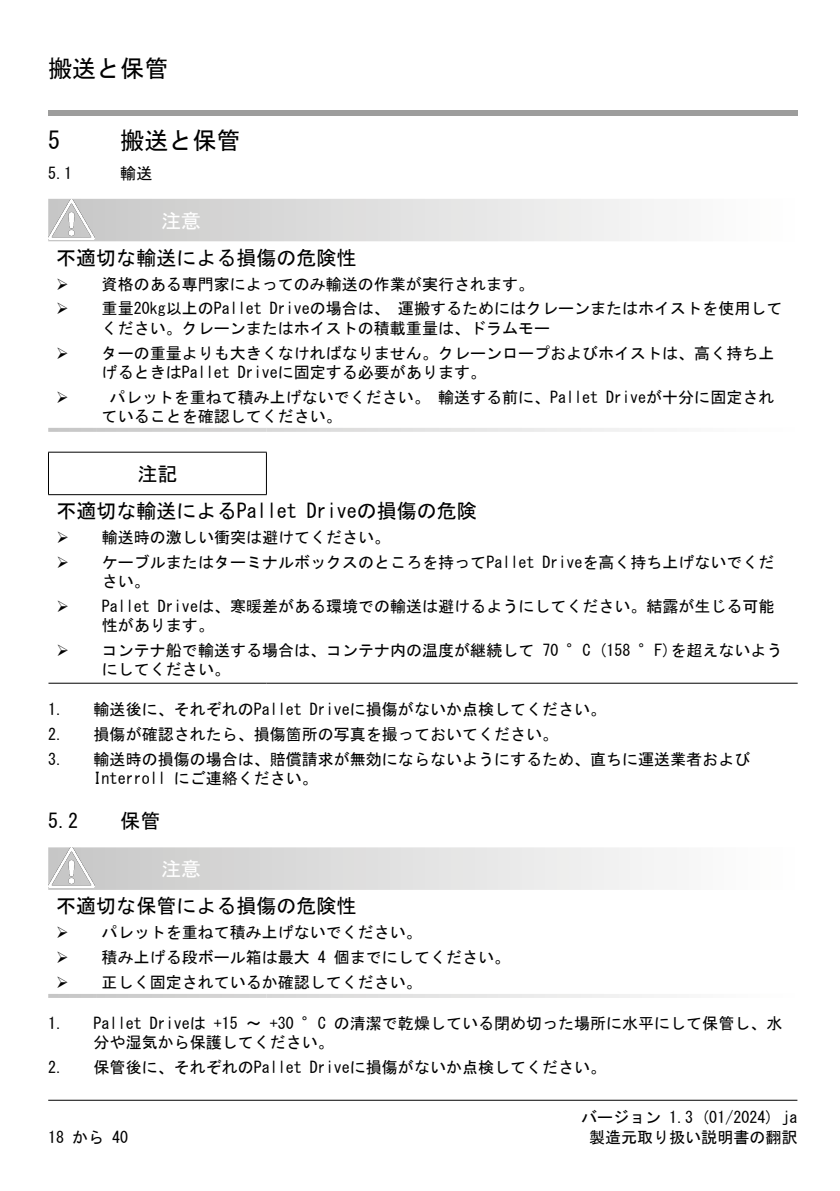
<style>
.page{position:relative;width:840px;height:1191px;background:#fff}
.page>*{position:absolute;margin:0;border:0;box-sizing:border-box;transform-origin:0 0}
.t1{font:24px "MS Gothic";color:#000}
.Standard_fett_Japan{font:20px "MS Gothic";color:#000}
.Signalwort{font:20px "MS Gothic";color:#fff}
.Signalwort_Gefahr{font:20px "MS Gothic";color:#000}
.t2{font:16px/19.2px "MS Gothic";color:#000}
</style>
<div class="page">
<div style="left:48px;top:111px;width:749px;height:5px;background:#9d9d9c"></div>
<hr style="left:48px;top:1100px;width:749px;height:1px;background:#000">
<svg style="left:48px;top:199px;width:606px;height:42px;background:#dfdfdf"></svg>
<hr style="left:48px;top:428px;width:48px;height:4px;background:#c8c8c8">
<hr style="left:96px;top:428px;width:170px;height:4px;background:#d3d3d2">
<svg style="left:266px;top:428px;width:388px;height:4px;fill:#e7e7e7"></svg>
<img style="left:48px;top:199px;width:46px;height:40px">
<hr style="left:48px;top:682px;width:218px;height:1px;background:#000">
<hr style="left:266px;top:682px;width:531px;height:1px;background:#000">
<hr style="left:48px;top:452px;width:218px;height:1px;background:#000">
<hr style="left:48px;top:452px;width:1px;height:42px;background:#000">
<hr style="left:266px;top:452px;width:1px;height:42px;background:#000">
<hr style="left:48px;top:494px;width:218px;height:1px;background:#000">
<svg style="left:48px;top:847px;width:606px;height:43px;background:#dfdfdf"></svg>
<hr style="left:48px;top:994px;width:48px;height:4px;background:#c8c8c8">
<hr style="left:96px;top:994px;width:170px;height:4px;background:#d2d2d1">
<svg style="left:266px;top:994px;width:388px;height:4px;fill:#e6e6e6"></svg>
<img style="left:48px;top:847px;width:46px;height:40px">
<h1 class="t1" style="left:48px;top:57px;width:121px">搬送と保管</h1>
<p class="t1" style="left:48px;top:128px;width:13px">5</p>
<p class="t1" style="left:120px;top:128px;width:121px">搬送と保管</p>
<p class="t2" style="left:48px;top:164px;width:25px">5.1</p>
<p class="t2" style="left:120px;top:164px;width:33px">輸送</p>
<p class="Signalwort" style="left:161px;top:210px;width:41px">注意</p>
<p class="Standard_fett_Japan" style="left:56px;top:247px;width:301px">不適切な輸送による損傷の危険性</p>
<p class="t2" style="left:102px;top:274px;width:433px">資格のある専門家によってのみ輸送の作業が実行されます。</p>
<p class="t2" style="left:102px;top:299px;width:681px">重量20kg以上のPallet Driveの場合は、 運搬するためにはクレーンまたはホイストを使用してください。クレーンまたはホイストの積載重量は、ドラムモー</p>
<p class="t2" style="left:102px;top:343px;width:673px">ターの重量よりも大きくなければなりません。クレーンロープおよびホイストは、高く持ち上げるときはPallet Driveに固定する必要があります。</p>
<p class="t2" style="left:102px;top:387px;width:673px;text-indent:8px">パレットを重ねて積み上げないでください。 輸送する前に、Pallet Driveが十分に固定されていることを確認してください。</p>
<p class="Signalwort_Gefahr" style="left:137px;top:464px;width:41px">注記</p>
<p class="Standard_fett_Japan" style="left:56px;top:501px;width:421px">不適切な輸送によるPallet Driveの損傷の危険</p>
<p class="t2" style="left:102px;top:527px;width:289px">輸送時の激しい衝突は避けてください。</p>
<p class="t2" style="left:102px;top:552px;width:673px">ケーブルまたはターミナルボックスのところを持ってPallet Driveを高く持ち上げないでください。</p>
<p class="t2" style="left:102px;top:596px;width:673px">Pallet Driveは、寒暖差がある環境での輸送は避けるようにしてください。結露が生じる可能性があります。</p>
<p class="t2" style="left:102px;top:640px;width:681px">コンテナ船で輸送する場合は、コンテナ内の温度が継続して 70 °C (158 °F)を超えないようにしてください。</p>
<p class="t2" style="left:48px;top:699px;width:559px">1. 輸送後に、それぞれのPallet Driveに損傷がないか点検してください。</p>
<p class="t2" style="left:48px;top:724px;width:511px">2. 損傷が確認されたら、損傷箇所の写真を撮っておいてください。</p>
<p class="t2" style="left:94px;top:749px;width:657px;text-indent:-45px">3. 輸送時の損傷の場合は、賠償請求が無効にならないようにするため、直ちに運送業者および<br>Interroll にご連絡ください。</p>
<p class="Standard_fett_Japan" style="left:48px;top:811px;width:31px">5.2</p>
<p class="Standard_fett_Japan" style="left:120px;top:811px;width:41px">保管</p>
<p class="Signalwort" style="left:161px;top:859px;width:41px">注意</p>
<p class="Standard_fett_Japan" style="left:56px;top:896px;width:301px">不適切な保管による損傷の危険性</p>
<p class="t2" style="left:102px;top:922px;width:321px">パレットを重ねて積み上げないでください。</p>
<p class="t2" style="left:102px;top:947px;width:409px">積み上げる段ボール箱は最大 4 個までにしてください。</p>
<p class="t2" style="left:102px;top:972px;width:321px">正しく固定されているか確認してください。</p>
<p class="t2" style="left:94px;top:1013px;width:689px;text-indent:-45px">1. Pallet Driveは +15 ～ +30 °C の清潔で乾燥している閉め切った場所に水平にして保管し、水分や湿気から保護してください。</p>
<p class="t2" style="left:48px;top:1058px;width:559px">2. 保管後に、それぞれのPallet Driveに損傷がないか点検してください。</p>
<p class="t2" style="left:48px;top:1127px;width:81px">18 から 40</p>
<p class="t2" style="left:581px;top:1108px;width:217px;text-align:center">バージョン 1.3 (01/2024) ja製造元取り扱い説明書の翻訳</p>
</div>
